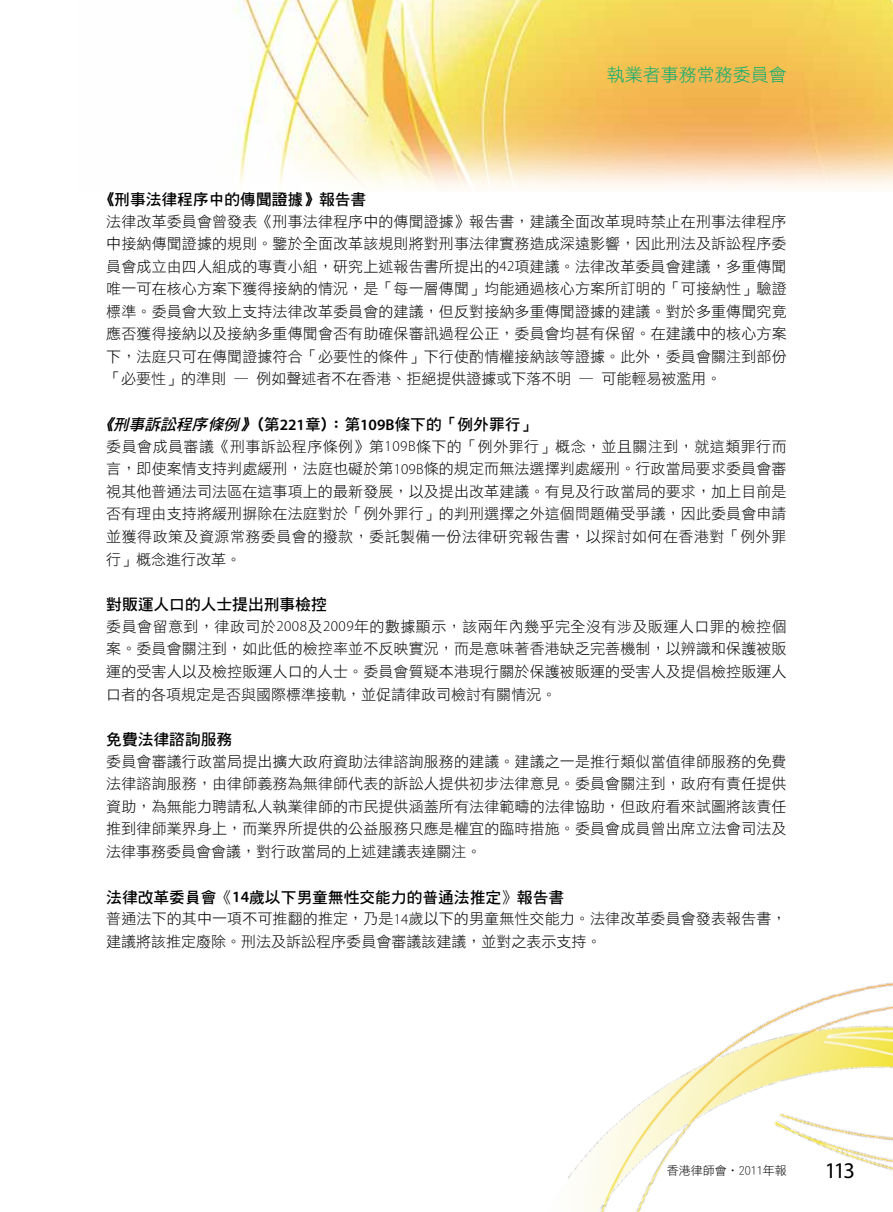
<style>
.page{position:relative;width:893px;height:1212px;background:#fff}
.page>*{position:absolute;margin:0;border:0;box-sizing:border-box;transform-origin:0 0}
.t1{font:22.5px "Myriad Pro";color:#000}
.t2{font:18px "DF Hei Lt HK BF";color:#00ad75}
.t3{font:15.75px "DF Hei Bd HK BF";color:#000}
.t4{font:15px/22.5px "DF Hei Lt HK BF";letter-spacing:.01em;color:#000;text-align:justify}
.t5{font:12px "DF Hei Lt HK BF";color:#000}
.s1{font-family:"Myriad Pro";font-weight:300}
.s2{font-style:italic}
.s3{font-family:"Myriad Pro";font-weight:600}
.s4{font-family:"DF Hei Lt HK BF"}
</style>
<div class="page">
<img style="left:568px;top:982px;width:325px;height:230px">
<img style="left:234px;top:0;width:659px;height:189px">
<p class="t2" style="left:607px;top:66px;width:181px">執業者事務常務委員會</p>
<p class="t3" style="left:101px;top:191px;width:267px">《刑事法律程序中的傳聞證據》報告書</p>
<p class="t4" style="left:106px;top:210px;width:682px">法律改革委員會曾發表《刑事法律程序中的傳聞證據》報告書，建議全面改革現時禁止在刑事法律程序中接納傳聞證據的規則。鑒於全面改革該規則將對刑事法律實務造成深遠影響，因此刑法及訴訟程序委員會成立由四人組成的專責小組，研究上述報告書所提出的<span class="s1">42</span>項建議。法律改革委員會建議，多重傳聞唯一可在核心方案下獲得接納的情況，是「每一層傳聞」均能通過核心方案所訂明的「可接納性」驗證標準。委員會大致上支持法律改革委員會的建議，但反對接納多重傳聞證據的建議。對於多重傳聞究竟應否獲得接納以及接納多重傳聞會否有助確保審訊過程公正，委員會均甚有保留。在建議中的核心方案下，法庭只可在傳聞證據符合「必要性的條件」下行使酌情權接納該等證據。此外，委員會關注到部份「必要性」的準則 — 例如聲述者不在香港、拒絕提供證據或下落不明 — 可能輕易被濫用。</p>
<p class="t3" style="left:100px;top:416px;width:438px"><span class="s2">《刑事訴訟程序條例》</span>(第<span class="s3">221</span>章)：第<span class="s3">109B</span>條下的「例外罪行」</p>
<p class="t4" style="left:106px;top:435px;width:682px">委員會成員審議《刑事訴訟程序條例》第<span class="s1">109B</span>條下的「例外罪行」概念，並且關注到，就這類罪行而言，即使案情支持判處緩刑，法庭也礙於第<span class="s1">109B</span>條的規定而無法選擇判處緩刑。行政當局要求委員會審視其他普通法司法區在這事項上的最新發展，以及提出改革建議。有見及行政當局的要求，加上目前是否有理由支持將緩刑摒除在法庭對於「例外罪行」的判刑選擇之外這個問題備受爭議，因此委員會申請並獲得政策及資源常務委員會的撥款，委託製備一份法律研究報告書，以探討如何在香港對「例外罪行」概念進行改革。</p>
<p class="t3" style="left:106px;top:596px;width:222px">對販運人口的人士提出刑事檢控</p>
<p class="t4" style="left:106px;top:615px;width:682px">委員會留意到，律政司於<span class="s1">2008</span>及<span class="s1">2009</span>年的數據顯示，該兩年內幾乎完全沒有涉及販運人口罪的檢控個案。委員會關注到，如此低的檢控率並不反映實況，而是意味著香港缺乏完善機制，以辨識和保護被販運的受害人以及檢控販運人口的人士。委員會質疑本港現行關於保護被販運的受害人及提倡檢控販運人口者的各項規定是否與國際標準接軌，並促請律政司檢討有關情況。</p>
<p class="t3" style="left:106px;top:731px;width:127px">免費法律諮詢服務</p>
<p class="t4" style="left:106px;top:750px;width:682px">委員會審議行政當局提出擴大政府資助法律諮詢服務的建議。建議之一是推行類似當值律師服務的免費法律諮詢服務，由律師義務為無律師代表的訴訟人提供初步法律意見。委員會關注到，政府有責任提供資助，為無能力聘請私人執業律師的市民提供涵蓋所有法律範疇的法律協助，但政府看來試圖將該責任推到律師業界身上，而業界所提供的公益服務只應是權宜的臨時措施。委員會成員曾出席立法會司法及法律事務委員會會議，對行政當局的上述建議表達關注。</p>
<p class="t3" style="left:106px;top:889px;width:459px">法律改革委員會<span class="s4">《</span><span class="s3">14</span>歲以下男童無性交能力的普通法推定<span class="s4">》</span>報告書</p>
<p class="t4" style="left:106px;top:907px;width:682px">普通法下的其中一項不可推翻的推定，乃是<span class="s1">14</span>歲以下的男童無性交能力。法律改革委員會發表報告書，建議將該推定廢除。刑法及訴訟程序委員會審議該建議，並對之表示支持。</p>
<p class="t5" style="left:667px;top:1164px;width:121px">香港律師會•2011年報</p>
<h1 class="t1" style="left:825px;top:1156px;width:32px">113</h1>
</div>
